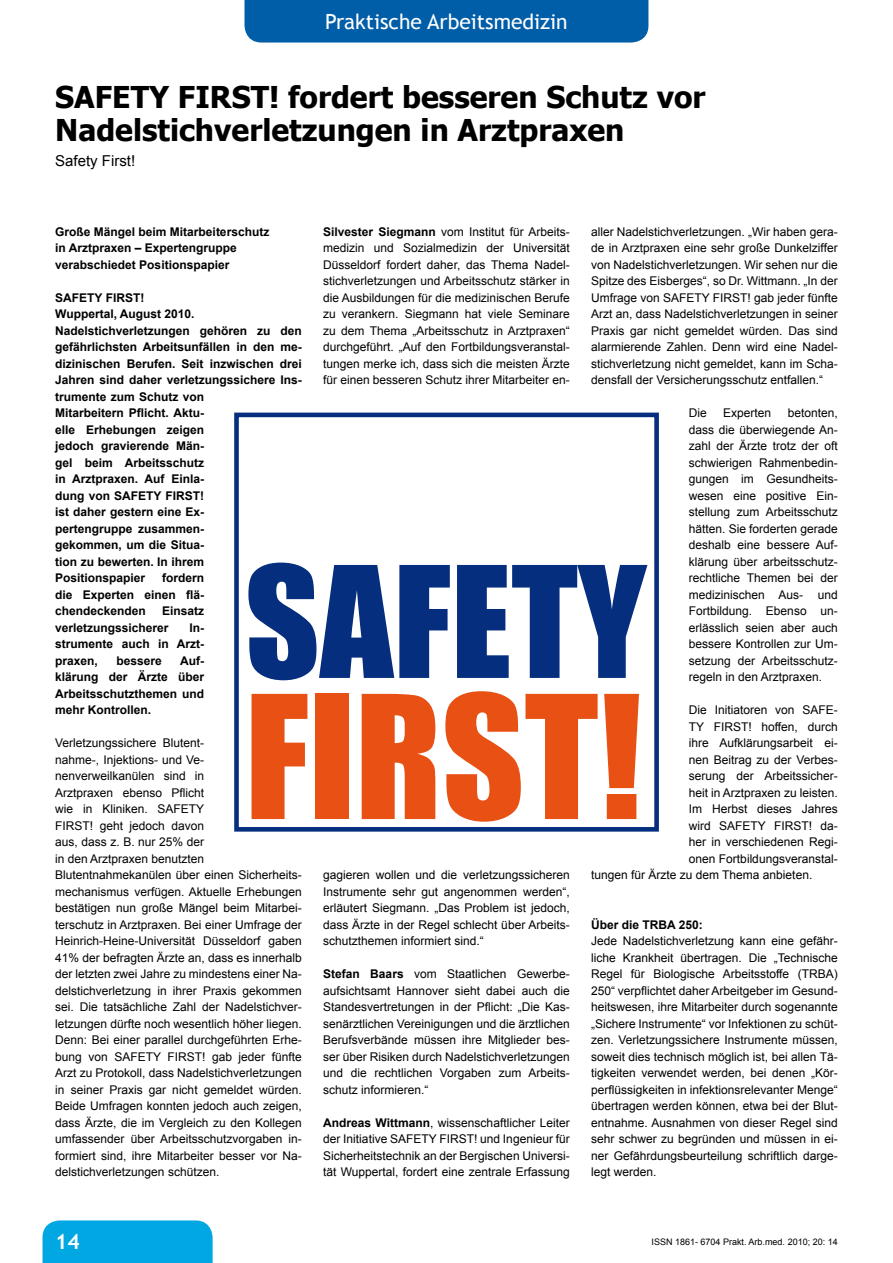
<style>
.page{position:relative;width:893px;height:1263px;background:#fff}
.page>*{position:absolute;margin:0;border:0;box-sizing:border-box;transform-origin:0 0}
.t1{font:700 30px/33px "Tahoma";color:#000}
.t2{font:21px "Trebuchet MS";color:#fff}
.t3{font:700 21px "Trebuchet MS";color:#fff}
.t4{font:15px "Arial";color:#000}
.t5{font:12px/16.5px "Arial";color:#000;text-align:justify}
.t6{font:700 12px/16.5px "Arial";color:#000}
.t7{font:9px "Arial";color:#000}
.s1{font-weight:700}
</style>
<div class="page">
<div style="left:244px;top:0;width:404px;height:43px;background:#005ea8"></div>
<div style="left:43px;top:1220px;width:170px;height:43px;background:#00a7e3"></div>
<div style="left:234px;top:413px;width:425px;height:419px;border:5px solid #052e7e"></div>
<svg style="left:252px;top:694px;width:55px;height:125px"></svg>
<div style="left:315px;top:694px;width:33px;height:125px;background:#e85113"></div>
<svg style="left:362px;top:694px;width:73px;height:125px;background:#ea662f"></svg>
<svg style="left:445px;top:691px;width:153px;height:131px"></svg>
<svg style="left:604px;top:694px;width:35px;height:125px"></svg>
<svg style="left:248px;top:563px;width:202px;height:117px"></svg>
<svg style="left:457px;top:565px;width:190px;height:113px"></svg>
<h2 class="t2" style="left:325px;top:9px;width:244px">Praktische Arbeitsmedizin</h2>
<h1 class="t1" style="left:55px;top:79px;width:652px">SAFETY FIRST! fordert besseren Schutz vor<br>Nadelstichverletzungen in Arztpraxen</h1>
<p class="t4" style="left:55px;top:151px;width:82px">Safety First!</p>
<p class="t6" style="left:55px;top:223px;width:216px">Große Mängel beim Mitarbeiterschutz in Arztpraxen – Expertengruppe verabschiedet Positionspapier</p>
<p class="t6" style="left:55px;top:289px;width:248px">SAFETY FIRST!<br>Wuppertal, August 2010.<br>Nadelstichverletzungen gehören zu den gefährlichsten Arbeitsunfällen in den me&shy;dizinischen Berufen. Seit inzwischen drei<br>Jahren sind daher verletzungssichere Ins&shy;trumente zum Schutz von<br>Mitarbeitern Pflicht. Aktu-<br>elle Erhebungen zeigen<br>jedoch gravierende Män-<br>gel beim Arbeitsschutz<br>in Arztpraxen. Auf Einla-<br>dung von SAFETY FIRST!<br>ist daher gestern eine Ex-<br>pertengruppe zusammen-<br>gekommen, um die Situa-<br>tion zu bewerten. In ihrem<br>Positionspapier</p>
<p class="t6" style="left:55px;top:570px;width:150px;text-align:justify;text-indent:107px">fordern die Experten einen flä&shy;chendeckenden</p>
<p class="t6" style="left:55px;top:603px;width:150px;text-indent:107px">Einsatz verletzungssicherer</p>
<p class="t6" style="left:55px;top:619px;width:150px;text-align:justify;text-indent:134px">In&shy;strumente auch in Arzt&shy;praxen,</p>
<p class="t6" style="left:55px;top:652px;width:150px;text-align:justify;text-indent:125px">Auf&shy;klärung der Ärzte über Arbeitsschutzthemen und mehr Kontrollen.</p>
<p class="t5" style="left:55px;top:735px;width:248px;text-align:left">Verletzungssichere Blutent-<br>nahme-, Injektions- und Ve&shy;nenverweilkanülen sind in<br>Arztpraxen ebenso Pflicht<br>wie in Kliniken. SAFETY<br>FIRST! geht jedoch davon<br>aus, dass z. B. nur 25% der<br>in den Arztpraxen benutzten Blutentnahmekanülen über einen Sicherheits&shy;mechanismus verfügen. Aktuelle Erhebungen bestätigen nun große Mängel beim Mitarbei&shy;terschutz in Arztpraxen. Bei einer Umfrage der Heinrich-Heine-Universität Düsseldorf gaben 41% der befragten Ärzte an, dass es innerhalb der letzten zwei Jahre zu mindestens einer Na&shy;delstichverletzung in ihrer Praxis gekommen sei. Die tatsächliche Zahl der Nadelstichver&shy;letzungen dürfte noch wesentlich höher liegen.<br>Denn: Bei einer parallel durchgeführten Erhe&shy;bung von SAFETY FIRST! gab jeder fünfte Arzt zu Protokoll, dass Nadelstichverletzungen in seiner Praxis gar nicht gemeldet würden.<br>Beide Umfragen konnten jedoch auch zeigen, dass Ärzte, die im Vergleich zu den Kollegen umfassender über Arbeitsschutzvorgaben in&shy;formiert sind, ihre Mitarbeiter besser vor Na&shy;delstichverletzungen schützen.</p>
<p class="t6" style="left:117px;top:652px;width:47px">bessere</p>
<p class="t5" style="left:323px;top:223px;width:248px"><span class="s1">Silvester Siegmann</span> vom Institut für Arbeits&shy;medizin und Sozialmedizin der Universität Düsseldorf fordert daher, das Thema Nadel&shy;stichverletzungen und Arbeitsschutz stärker in die Ausbildungen für die medizinischen Berufe zu verankern. Siegmann hat viele Seminare zu dem Thema „Arbeitsschutz in Arztpraxen“ durchgeführt. „Auf den Fortbildungsveranstal&shy;tungen merke ich, dass sich die meisten Ärzte für einen besseren Schutz ihrer Mitarbeiter en-</p>
<p class="t5" style="left:323px;top:867px;width:248px">gagieren wollen und die verletzungssicheren Instrumente sehr gut angenommen werden“, erläutert Siegmann. „Das Problem ist jedoch, dass Ärzte in der Regel schlecht über Arbeits&shy;schutzthemen informiert sind.“</p>
<p class="t5" style="left:323px;top:966px;width:248px"><span class="s1">Stefan Baars</span> vom Staatlichen Gewerbe&shy;aufsichtsamt Hannover sieht dabei auch die Standesvertretungen in der Pflicht: „Die Kas&shy;senärztlichen Vereinigungen und die ärztlichen Berufsverbände müssen ihre Mitglieder bes&shy;ser über Risiken durch Nadelstichverletzungen und die rechtlichen Vorgaben zum Arbeits&shy;schutz informieren.“</p>
<p class="t5" style="left:323px;top:1114px;width:248px"><span class="s1">Andreas Wittmann</span>, wissenschaftlicher Leiter der Initiative SAFETY FIRST! und Ingenieur für Sicherheitstechnik an der Bergischen Universi&shy;tät Wuppertal, fordert eine zentrale Erfassung</p>
<p class="t5" style="left:591px;top:223px;width:248px">aller Nadelstichverletzungen. „Wir haben gera&shy;de in Arztpraxen eine sehr große Dunkelziffer von Nadelstichverletzungen. Wir sehen nur die Spitze des Eisberges“, so Dr. Wittmann. „In der Umfrage von SAFETY FIRST! gab jeder fünfte Arzt an, dass Nadelstichverletzungen in seiner Praxis gar nicht gemeldet würden. Das sind alarmierende Zahlen. Denn wird eine Nadel&shy;stichverletzung nicht gemeldet, kann im Scha&shy;densfall der Versicherungsschutz entfallen.“</p>
<p class="t5" style="left:689px;top:405px;width:19px">Die</p>
<p class="t5" style="left:723px;top:405px;width:50px">Experten</p>
<p class="t5" style="left:689px;top:405px;width:150px;text-indent:99px">betonten, dass die überwiegende An&shy;zahl der Ärzte trotz der oft schwierigen Rahmenbedin&shy;gungen im Gesundheits&shy;wesen eine positive Ein&shy;stellung zum Arbeitsschutz hätten. Sie forderten gerade deshalb eine bessere Auf&shy;klärung über arbeitsschutz&shy;rechtliche Themen bei der medizinischen Aus- und Fortbildung. Ebenso un&shy;erlässlich seien aber auch bessere Kontrollen zur Um&shy;setzung der Arbeitsschutz&shy;regeln in den Arztpraxen.</p>
<p class="t5" style="left:689px;top:702px;width:150px">Die Initiatoren von SAFE-</p>
<p class="t5" style="left:689px;top:718px;width:150px">TY FIRST! hoffen, durch</p>
<p class="t5" style="left:689px;top:735px;width:150px">ihre Aufklärungsarbeit ei-</p>
<p class="t5" style="left:689px;top:751px;width:150px">nen Beitrag zu der Verbes-</p>
<p class="t5" style="left:689px;top:768px;width:150px">serung der Arbeitssicher-</p>
<p class="t5" style="left:689px;top:784px;width:150px">heit in Arztpraxen zu leisten.</p>
<p class="t5" style="left:689px;top:801px;width:150px">Im Herbst dieses Jahres</p>
<p class="t5" style="left:689px;top:817px;width:150px">wird SAFETY FIRST! da-</p>
<p class="t5" style="left:689px;top:834px;width:150px">her in verschiedenen Regi-</p>
<p class="t5" style="left:689px;top:850px;width:150px">onen Fortbildungsveranstal-</p>
<p class="t5" style="left:591px;top:867px;width:223px">tungen für Ärzte zu dem Thema anbieten.</p>
<p class="t6" style="left:591px;top:916px;width:113px">Über die TRBA 250:</p>
<p class="t5" style="left:591px;top:933px;width:248px">Jede Nadelstichverletzung kann eine gefähr&shy;liche Krankheit übertragen. Die „Technische Regel für Biologische Arbeitsstoffe (TRBA)<br>250“ verpflichtet daher Arbeitgeber im Gesund&shy;heitswesen, ihre Mitarbeiter durch sogenannte „Sichere Instrumente“ vor Infektionen zu schüt&shy;zen. Verletzungssichere Instrumente müssen, soweit dies technisch möglich ist, bei allen Tä&shy;tigkeiten verwendet werden, bei denen „Kör&shy;perflüssigkeiten in infektionsrelevanter Menge“ übertragen werden können, etwa bei der Blut&shy;entnahme. Ausnahmen von dieser Regel sind sehr schwer zu begründen und müssen in ei&shy;ner Gefährdungsbeurteilung schriftlich darge&shy;legt werden.</p>
<h2 class="t3" style="left:55px;top:1229px;width:26px">14</h2>
<p class="t7" style="left:652px;top:1236px;width:188px">ISSN 1861- 6704 Prakt. Arb.med. 2010; 20: 14</p>
</div>
